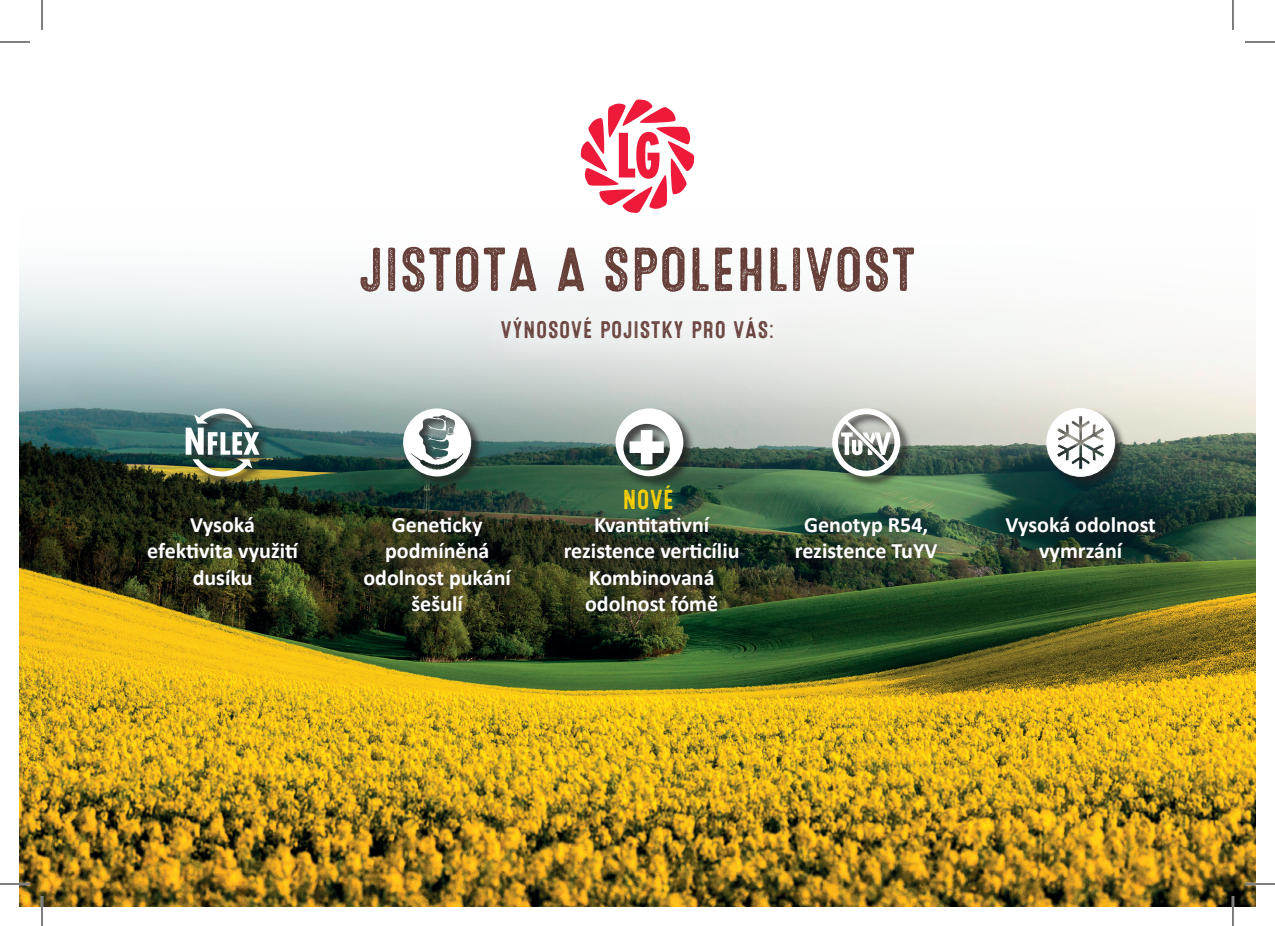
<style>
.page{position:relative;width:1275px;height:926px;background:#fff}
.page>*{position:absolute;margin:0;border:0;box-sizing:border-box;transform-origin:0 0}
.t1{font:62px "Microbrew Three";color:#663f39}
.t2{font:27.4px "Microbrew Three";color:#fed304}
.t3{font:24px "Microbrew Three";letter-spacing:.02em;color:#663f39}
.t4{font:700 22px/26.4px "Calibri";color:#fff;text-align:center}
</style>
<div class="page">
<img style="left:19px;top:271px;width:1236px;height:636px">
<svg style="left:580px;top:99px;width:115px;height:114px"></svg>
<div style="left:472px;top:289px;width:330px;height:79px;background:#fff;opacity:.75"></div>
<div style="left:995px;top:506px;width:171px;height:67px;background:#231f20;opacity:.75"></div>
<div style="left:1046px;top:408px;width:80px;height:80px;background:#231f20;opacity:.75"></div>
<svg style="left:1046px;top:408px;width:68px;height:69px"></svg>
<div style="left:353px;top:507px;width:168px;height:116px;background:#231f20;opacity:.75"></div>
<div style="left:402px;top:408px;width:81px;height:80px;background:#231f20;opacity:.75"></div>
<svg style="left:403px;top:408px;width:68px;height:68px"></svg>
<div style="left:137px;top:506px;width:171px;height:90px;background:#231f20;opacity:.75"></div>
<div style="left:185px;top:408px;width:86px;height:80px;background:#231f20;opacity:.75"></div>
<svg style="left:186px;top:408px;width:74px;height:68px"></svg>
<div style="left:554px;top:506px;width:195px;height:117px;background:#231f20;opacity:.75"></div>
<div style="left:785px;top:507px;width:162px;height:63px;background:#231f20;opacity:.75"></div>
<div style="left:831px;top:408px;width:81px;height:80px;background:#231f20;opacity:.75"></div>
<svg style="left:832px;top:408px;width:68px;height:68px"></svg>
<div style="left:615px;top:408px;width:80px;height:80px;background:#231f20;opacity:.75"></div>
<svg style="left:615px;top:408px;width:68px;height:68px"></svg>
<hr style="left:0;top:883px;width:30px;height:2px;background:#fff">
<hr style="left:1245px;top:883px;width:30px;height:2px;background:#fff">
<hr style="left:41px;top:896px;width:2px;height:30px;background:#fff">
<hr style="left:1231px;top:896px;width:3px;height:30px;background:#fff">
<hr style="left:0;top:42px;width:30px;height:1px;background:#000">
<hr style="left:1245px;top:42px;width:30px;height:1px;background:#000">
<hr style="left:0;top:884px;width:30px;height:1px;background:#000">
<hr style="left:1245px;top:884px;width:30px;height:1px;background:#000">
<hr style="left:42px;top:0;width:1px;height:30px;background:#000">
<hr style="left:42px;top:896px;width:1px;height:30px;background:#000">
<hr style="left:1232px;top:0;width:1px;height:30px;background:#000">
<hr style="left:1232px;top:896px;width:1px;height:30px;background:#000">
<h1 class="t1" style="left:359px;top:234px;width:559px">JISTOTA A SPOLEHLIVOST</h1>
<p class="t3" style="left:500px;top:316px;width:275px">VÝNOSOVÉ POJISTKY PRO VÁS:</p>
<p class="t2" style="left:622px;top:484px;width:53px">NOVÉ</p>
<p class="t4" style="left:147px;top:511px;width:153px">Vysoká efektivita využití dusíku</p>
<p class="t4" style="left:564px;top:511px;width:177px">Kvantitativní rezistence verticíliu<br>Kombinovaná odolnost fómě</p>
<p class="t4" style="left:795px;top:511px;width:144px">Genotyp R54, rezistence TuYV</p>
<p class="t4" style="left:363px;top:511px;width:149px">Geneticky podmíněná odolnost pukání šešulí</p>
<p class="t4" style="left:1005px;top:511px;width:152px">Vysoká odolnost vymrzání</p>
</div>
